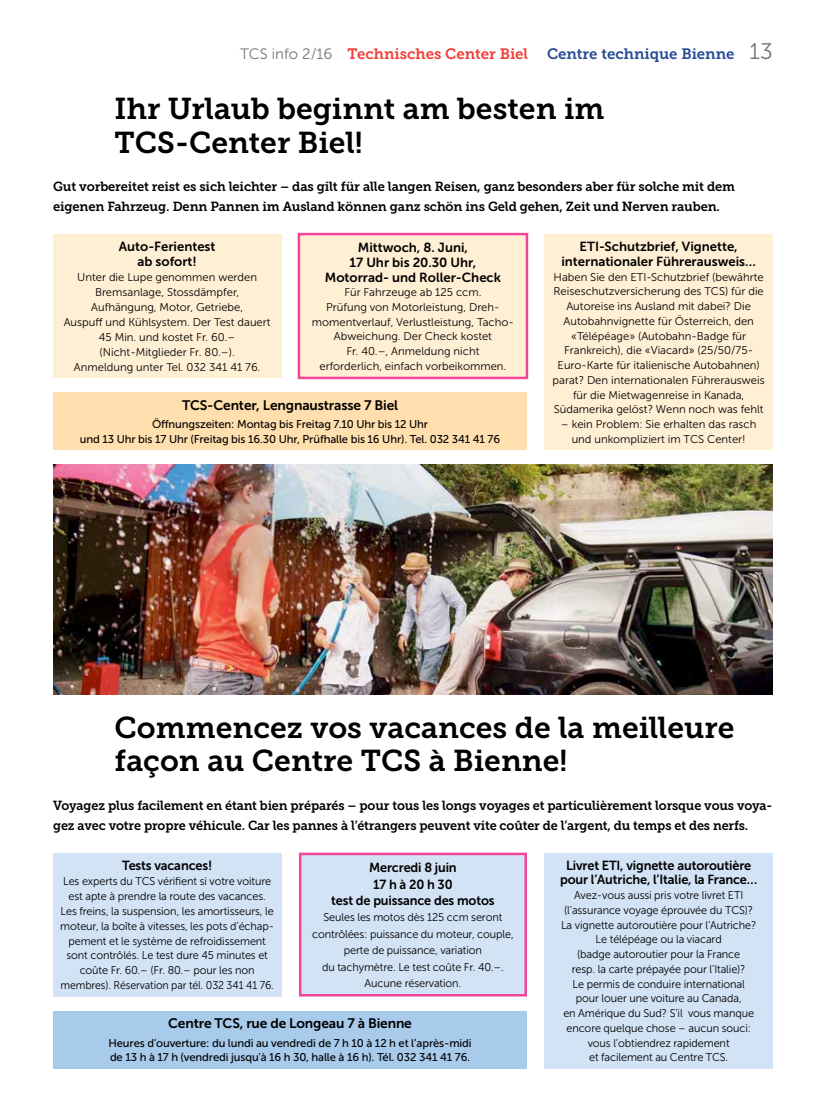
<style>
.page{position:relative;width:833px;height:1117px;background:#fff}
.page>*{position:absolute;margin:0;border:0;box-sizing:border-box;transform-origin:0 0}
.t1{font:30px/33.8px "Museo Slab 700";color:#000}
.t2{font:15px "Museo Slab 700";color:#f13d37}
.t3{font:13.75px "Museo Sans 700";letter-spacing:-.01em;color:#000}
.t4{font:13.12px/14.6px "Museo Sans 700";color:#000;text-align:center}
.t5{font:13.12px/20px "Museo Slab 700";letter-spacing:-.01em;color:#000;scale:.96 1}
.t6{font:13.12px/20px "Museo Slab 700";letter-spacing:-.01em;color:#000}
.t7{font:11.25px/14.8px "Museo Sans 300";letter-spacing:-.01em;color:#000;text-align:center}
.t8{font:11.25px/14.8px "Museo Sans 500";letter-spacing:-.01em;color:#000;text-align:center}
.s1{font-family:"Museo Sans 300";color:#787370}
.s2{color:#284a95}
.s3{font-family:"Museo Sans 300";font-size:22.5px;color:#787370}
</style>
<div class="page">
<div style="left:53px;top:392px;width:474px;height:58px;background:#ffdfad"></div>
<img style="left:53px;top:464px;width:719px;height:230px">
<div style="left:53px;top:234px;width:228px;height:144px;background:#ffefd4"></div>
<div style="left:299px;top:234px;width:228px;height:144px;background:#ffefd4"></div>
<div style="left:298px;top:233px;width:230px;height:146px;border:2px solid #f34497"></div>
<div style="left:544px;top:234px;width:228px;height:216px;background:#ffefd4"></div>
<div style="left:53px;top:1010px;width:474px;height:58px;background:#a8caeb"></div>
<div style="left:53px;top:852px;width:228px;height:144px;background:#d2e3f5"></div>
<div style="left:300px;top:853px;width:226px;height:142px;background:#d2e3f5"></div>
<div style="left:299px;top:852px;width:228px;height:144px;border:2px solid #f34497"></div>
<div style="left:544px;top:852px;width:228px;height:216px;background:#d2e3f5"></div>
<h2 class="t2" style="left:240px;top:46px;width:534px"><span class="s1">TCS info 2/16</span> Technisches Center Biel <span class="s2">Centre technique Bienne</span> <span class="s3">13</span></h2>
<h1 class="t1" style="left:115px;top:92px;width:491px">Ihr Urlaub beginnt am besten im<br>TCS-Center Biel!</h1>
<p class="t6" style="left:53px;top:176px;width:683px">Gut vorbereitet reist es sich leichter – das gilt für alle langen Reisen, ganz besonders aber für solche mit dem eigenen Fahrzeug. Denn Pannen im Ausland können ganz schön ins Geld gehen, Zeit und Nerven rauben.</p>
<p class="t4" style="left:119px;top:239px;width:98px;line-height:15px">Auto-Ferientest ab sofort!</p>
<p class="t7" style="left:64px;top:269px;width:208px">Unter die Lupe genommen werden<br>Bremsanlage, Stossdämpfer,<br>Aufhängung, Motor, Getriebe,<br>Auspuff und Kühlsystem. Der Test dauert<br>45 Min. und kostet Fr. 60.– (Nicht-Mitglieder Fr. 80.–).<br>Anmeldung unter Tel. 032 341 41 76.</p>
<p class="t4" style="left:325px;top:240px;width:178px">Mittwoch, 8. Juni,<br>17 Uhr bis 20.30 Uhr,<br>Motorrad- und Roller-Check</p>
<p class="t7" style="left:312px;top:285px;width:203px">Für Fahrzeuge ab 125 ccm.<br>Prüfung von Motorleistung, Dreh&shy;momentverlauf, Verlustleistung, Tacho-<br>Abweichung. Der Check kostet<br>Fr. 40.–, Anmeldung nicht<br>erforderlich, einfach vorbeikommen.</p>
<p class="t3" style="left:182px;top:397px;width:217px">TCS-Center, Lengnaustrasse 7 Biel</p>
<p class="t8" style="left:80px;top:416px;width:422px">Öffnungszeiten: Montag bis Freitag 7.10 Uhr bis 12 Uhr<br>und 13 Uhr bis 17 Uhr (Freitag bis 16.30 Uhr, Prüfhalle bis 16 Uhr). Tel. 032 341 41 76</p>
<p class="t4" style="left:561px;top:239px;width:196px">ETI-Schutzbrief, Vignette, internationaler Führerausweis…</p>
<p class="t7" style="left:552px;top:269px;width:214px">Haben Sie den ETI-Schutzbrief (bewährte Reiseschutzversicherung des TCS) für die Autoreise ins Ausland mit dabei? Die Autobahnvignette für Österreich, den «Télépéage» (Autobahn-Badge für Frankreich), die «Viacard» (25/50/75- Euro-Karte für italienische Autobahnen) parat? Den internationalen Führerausweis für die Mietwagenreise in Kanada, Südamerika gelöst? Wenn noch was fehlt</p>
<p class="t7" style="left:561px;top:417px;width:197px">– kein Problem: Sie erhalten das rasch und unkompliziert im TCS Center!</p>
<h1 class="t1" style="left:115px;top:710px;width:621px">Commencez vos vacances de la meilleure façon au Centre TCS à Bienne!</h1>
<p class="t5" style="left:53px;top:794px;width:751px">Voyagez plus facilement en étant bien préparés – pour tous les longs voyages et particulièrement lorsque vous voya&shy;gez avec votre propre véhicule. Car les pannes à l’étrangers peuvent vite coûter de l’argent, du temps et des nerfs.</p>
<p class="t4" style="left:122px;top:857px;width:92px">Tests vacances!</p>
<p class="t7" style="left:60px;top:873px;width:215px">Les experts du TCS vérifient si votre voiture est apte à prendre la route des vacances.<br>Les freins, la suspension, les amortisseurs, le moteur, la boîte à vitesses, les pots d’échap&shy;pement et le système de refroidissement sont contrôlés. Le test dure 45 minutes et coûte Fr. 60.– (Fr. 80.– pour les non membres). Réservation par tél. 032 341 41 76.</p>
<p class="t4" style="left:331px;top:859px;width:165px;line-height:16.4px">Mercredi 8 juin<br>17 h à 20 h 30<br>test de puissance des motos</p>
<p class="t7" style="left:312px;top:909px;width:203px;line-height:16.4px">Seules les motos dès 125 ccm seront contrôlées: puissance du moteur, couple, perte de puissance, variation<br>du tachymètre. Le test coûte Fr. 40.–.<br>Aucune réservation.</p>
<p class="t3" style="left:168px;top:1015px;width:245px">Centre TCS, rue de Longeau 7 à Bienne</p>
<p class="t8" style="left:108px;top:1035px;width:365px;text-align:left">Heures d'ouverture: du lundi au vendredi de 7 h 10 à 12 h et l’après-midi de 13 h à 17 h (vendredi jusqu'à 16 h 30, halle à 16 h). Tél. 032 341 41 76.</p>
<p class="t4" style="left:560px;top:857px;width:199px">Livret ETI, vignette autoroutière pour l’Autriche, l’Italie, la France…</p>
<p class="t7" style="left:561px;top:887px;width:197px">Avez-vous aussi pris votre livret ETI (l’assurance voyage éprouvée du TCS)?<br>La vignette autoroutière pour l’Autriche?<br>Le télépéage ou la viacard<br>(badge autoroutier pour la France<br>resp. la carte prépayée pour l’Italie)?<br>Le permis de conduire international pour louer une voiture au Canada,<br>en Amérique du Sud? S’il vous manque encore quelque chose – aucun souci: vous l’obtiendrez rapidement<br>et facilement au Centre TCS.</p>
</div>
